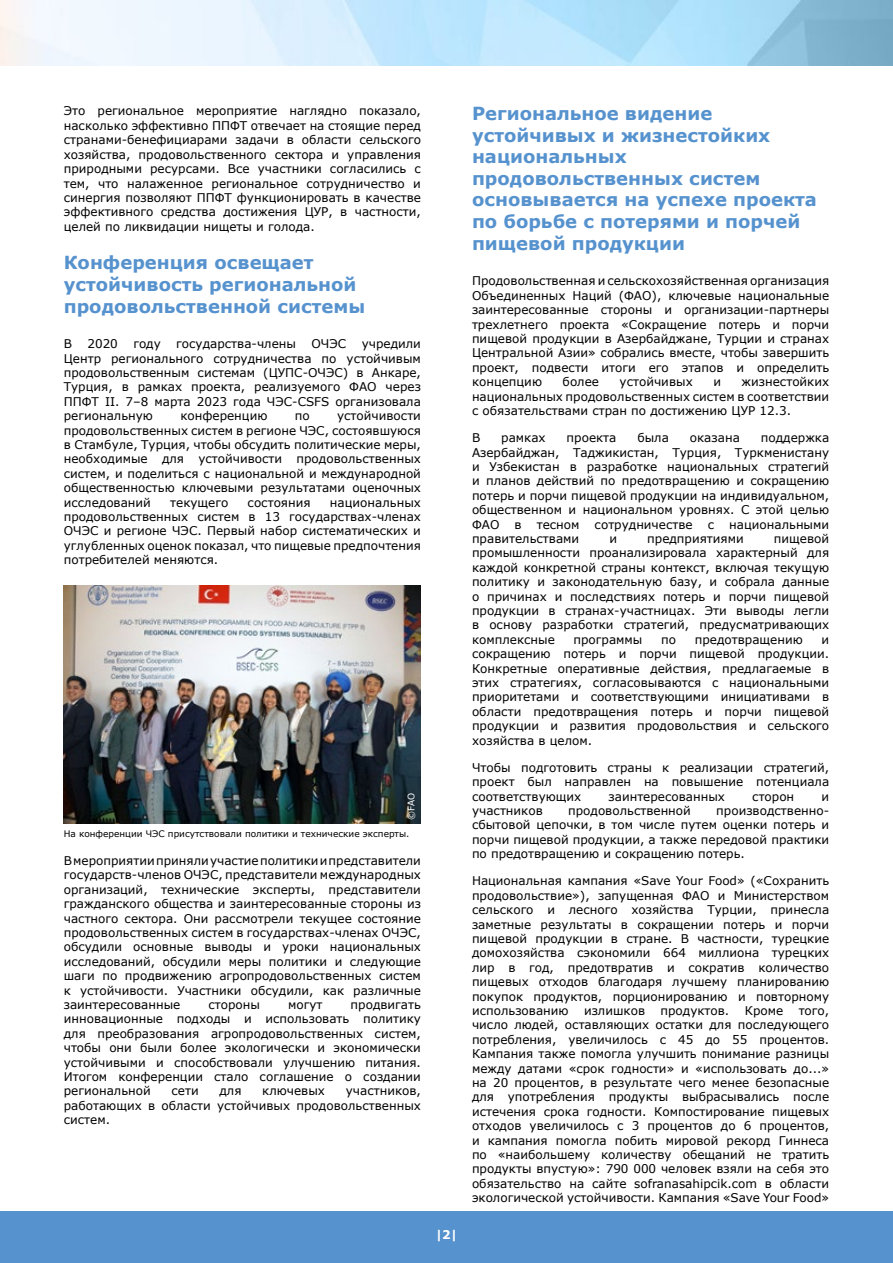
<style>
.page{position:relative;width:893px;height:1263px;background:#fff}
.page>*{position:absolute;margin:0;border:0;box-sizing:border-box;transform-origin:0 0}
.t1{font:700 18px/21.6px "Verdana";color:#5692ce}
.t2{font:12px/14.4px "Verdana";color:#000;text-align:justify}
.t3{font:700 12px "Verdana";color:#fff}
.t4{font:9px "Verdana";color:#000}
.t5{font:9px "Verdana";color:#fff}
</style>
<div class="page">
<div style="left:0;top:1212px;width:893px;height:51px;background:#5692ce"></div>
<img style="left:64px;top:586px;width:357px;height:238px">
<p class="t2" style="left:64px;top:104px;width:359px">Это региональное мероприятие наглядно показало, насколько эффективно ППФТ отвечает на стоящие перед странами-бенефициарами задачи в области сельского хозяйства, продовольственного сектора и управления природными ресурсами. Все участники согласились с тем, что налаженное региональное сотрудничество и синергия позволяют ППФТ функционировать в качестве эффективного средства достижения ЦУР, в частности, целей по ликвидации нищеты и голода.</p>
<h1 class="t1" style="left:64px;top:252px;width:303px">Конференция освещает устойчивость региональной продовольственной системы</h1>
<p class="t2" style="left:64px;top:337px;width:10px">В</p>
<p class="t2" style="left:87px;top:337px;width:32px">2020</p>
<p class="t2" style="left:133px;top:337px;width:29px">году</p>
<p class="t2" style="left:176px;top:337px;width:121px">государства-члены</p>
<p class="t2" style="left:311px;top:337px;width:36px">ОЧЭС</p>
<p class="t2" style="left:64px;top:337px;width:359px;text-indent:298px">учредили Центр регионального сотрудничества по устойчивым продовольственным системам (ЦУПС-ОЧЭС) в Анкаре, Турция, в рамках проекта, реализуемого ФАО через ППФТ II. 7–8 марта 2023 года ЧЭС-CSFS организовала региональную</p>
<p class="t2" style="left:64px;top:409px;width:359px;text-indent:273px">устойчивости продовольственных систем в регионе ЧЭС, состоявшуюся в Стамбуле, Турция, чтобы обсудить политические меры, необходимые для устойчивости продовольственных систем, и поделиться с национальной и международной общественностью ключевыми результатами оценочных исследований</p>
<p class="t2" style="left:180px;top:409px;width:89px">конференцию</p>
<p class="t2" style="left:295px;top:409px;width:16px">по</p>
<p class="t2" style="left:64px;top:495px;width:359px;text-indent:266px">национальных продовольственных систем в 13 государствах-членах ОЧЭС и регионе ЧЭС. Первый набор систематических и углубленных оценок показал, что пищевые предпочтения потребителей меняются.</p>
<p class="t2" style="left:170px;top:495px;width:60px">текущего</p>
<p class="t2" style="left:248px;top:495px;width:65px">состояния</p>
<p class="t5" style="left:406px;top:820px;width:28px;rotate:-90deg">©FAO</p>
<p class="t4" style="left:64px;top:828px;width:347px">На конференции ЧЭС присутствовали политики и технические эксперты.</p>
<p class="t2" style="left:64px;top:854px;width:359px">В мероприятии приняли участие политики и представители государств-членов ОЧЭС, представители международных организаций, технические эксперты, представители гражданского общества и заинтересованные стороны из частного сектора. Они рассмотрели текущее состояние продовольственных систем в государствах-членах ОЧЭС, обсудили основные выводы и уроки национальных исследований, обсудили меры политики и следующие шаги по продвижению агропродовольственных систем к устойчивости. Участники обсудили, как различные заинтересованные</p>
<p class="t2" style="left:64px;top:998px;width:359px;text-indent:287px">продвигать инновационные подходы и использовать политику для преобразования агропродовольственных систем, чтобы они были более экологически и экономически устойчивыми и способствовали улучшению питания.<br>Итогом конференции стало соглашение о создании региональной</p>
<p class="t2" style="left:208px;top:998px;width:53px">стороны</p>
<p class="t2" style="left:288px;top:998px;width:36px">могут</p>
<p class="t2" style="left:64px;top:1084px;width:359px;text-indent:282px">участников, работающих в области устойчивых продовольственных систем.</p>
<p class="t2" style="left:172px;top:1084px;width:29px">сети</p>
<p class="t2" style="left:219px;top:1084px;width:24px">для</p>
<p class="t2" style="left:262px;top:1084px;width:64px">ключевых</p>
<p class="t3" style="left:436px;top:1226px;width:23px">|2|</p>
<h1 class="t1" style="left:472px;top:103px;width:346px">Региональное видение устойчивых и жизнестойких национальных продовольственных систем основывается на успехе проекта по борьбе с потерями и порчей пищевой продукции</h1>
<p class="t2" style="left:472px;top:274px;width:359px">Продовольственная и сельскохозяйственная организация Объединенных Наций (ФАО), ключевые национальные заинтересованные стороны и организации-партнеры трехлетнего проекта «Сокращение потерь и порчи пищевой продукции в Азербайджане, Турции и странах Центральной Азии» собрались вместе, чтобы завершить проект, подвести итоги его этапов и определить концепцию</p>
<p class="t2" style="left:563px;top:375px;width:38px">более</p>
<p class="t2" style="left:620px;top:375px;width:75px">устойчивых</p>
<p class="t2" style="left:713px;top:375px;width:9px">и</p>
<p class="t2" style="left:472px;top:375px;width:359px;text-indent:270px">жизнестойких национальных продовольственных систем в соответствии с обязательствами стран по достижению ЦУР 12.3.</p>
<p class="t2" style="left:472px;top:431px;width:10px">В</p>
<p class="t2" style="left:501px;top:431px;width:46px">рамках</p>
<p class="t2" style="left:567px;top:431px;width:51px">проекта</p>
<p class="t2" style="left:637px;top:431px;width:33px">была</p>
<p class="t2" style="left:690px;top:431px;width:51px">оказана</p>
<p class="t2" style="left:472px;top:431px;width:359px;text-indent:289px">поддержка Азербайджан, Таджикистан, Турция, Туркменистану и Узбекистан в разработке национальных стратегий и планов действий по предотвращению и сокращению потерь и порчи пищевой продукции на индивидуальном, общественном и национальном уровнях. С этой целью ФАО</p>
<p class="t2" style="left:515px;top:517px;width:9px">в</p>
<p class="t2" style="left:537px;top:517px;width:44px">тесном</p>
<p class="t2" style="left:595px;top:517px;width:100px">сотрудничестве</p>
<p class="t2" style="left:708px;top:517px;width:8px">с</p>
<p class="t2" style="left:729px;top:517px;width:101px">национальными</p>
<p class="t2" style="left:472px;top:531px;width:109px">правительствами</p>
<p class="t2" style="left:609px;top:531px;width:9px">и</p>
<p class="t2" style="left:647px;top:531px;width:98px">предприятиями</p>
<p class="t2" style="left:472px;top:531px;width:359px;text-indent:302px">пищевой промышленности проанализировала характерный для каждой конкретной страны контекст, включая текущую политику и законодательную базу, и собрала данные о причинах и последствиях потерь и порчи пищевой продукции в странах-участницах. Эти выводы легли в основу разработки стратегий, предусматривающих комплексные</p>
<p class="t2" style="left:573px;top:632px;width:70px">программы</p>
<p class="t2" style="left:661px;top:632px;width:16px">по</p>
<p class="t2" style="left:695px;top:632px;width:110px">предотвращению</p>
<p class="t2" style="left:472px;top:632px;width:359px;text-indent:349px">и сокращению потерь и порчи пищевой продукции.<br>Конкретные оперативные действия, предлагаемые в этих стратегиях, согласовываются с национальными приоритетами и соответствующими инициативами в области предотвращения потерь и порчи пищевой продукции и развития продовольствия и сельского хозяйства в целом.</p>
<p class="t2" style="left:472px;top:760px;width:359px">Чтобы подготовить страны к реализации стратегий, проект был направлен на повышение потенциала соответствующих</p>
<p class="t2" style="left:608px;top:789px;width:118px">заинтересованных</p>
<p class="t2" style="left:752px;top:789px;width:44px">сторон</p>
<p class="t2" style="left:821px;top:789px;width:9px">и</p>
<p class="t2" style="left:472px;top:803px;width:72px">участников</p>
<p class="t2" style="left:568px;top:803px;width:124px">продовольственной</p>
<p class="t2" style="left:472px;top:803px;width:359px;text-indent:244px">производственно&shy;сбытовой цепочки, в том числе путем оценки потерь и порчи пищевой продукции, а также передовой практики по предотвращению и сокращению потерь.</p>
<p class="t2" style="left:472px;top:874px;width:359px">Национальная кампания «Save Your Food» («Сохранить продовольствие»), запущенная ФАО и Министерством сельского и лесного хозяйства Турции, принесла заметные результаты в сокращении потерь и порчи пищевой продукции в стране. В частности, турецкие домохозяйства сэкономили 664 миллиона турецких лир в год, предотвратив и сократив количество пищевых отходов благодаря лучшему планированию покупок продуктов, порционированию и повторному использованию</p>
<p class="t2" style="left:584px;top:1003px;width:63px">излишков</p>
<p class="t2" style="left:660px;top:1003px;width:70px">продуктов.</p>
<p class="t2" style="left:745px;top:1003px;width:40px">Кроме</p>
<p class="t2" style="left:472px;top:1003px;width:359px;text-indent:327px">того, число людей, оставляющих остатки для последующего потребления, увеличилось с 45 до 55 процентов.<br>Кампания также помогла улучшить понимание разницы между датами «срок годности» и «использовать до...» на 20 процентов, в результате чего менее безопасные для употребления продукты выбрасывались после истечения срока годности. Компостирование пищевых отходов увеличилось с 3 процентов до 6 процентов, и кампания помогла побить мировой рекорд Гиннеса по «наибольшему количеству обещаний не тратить продукты впустую»: 790 000 человек взяли на себя это обязательство на сайте sofranasahipcik.com в области экологической устойчивости. Кампания «Save Your Food»</p>
</div>
